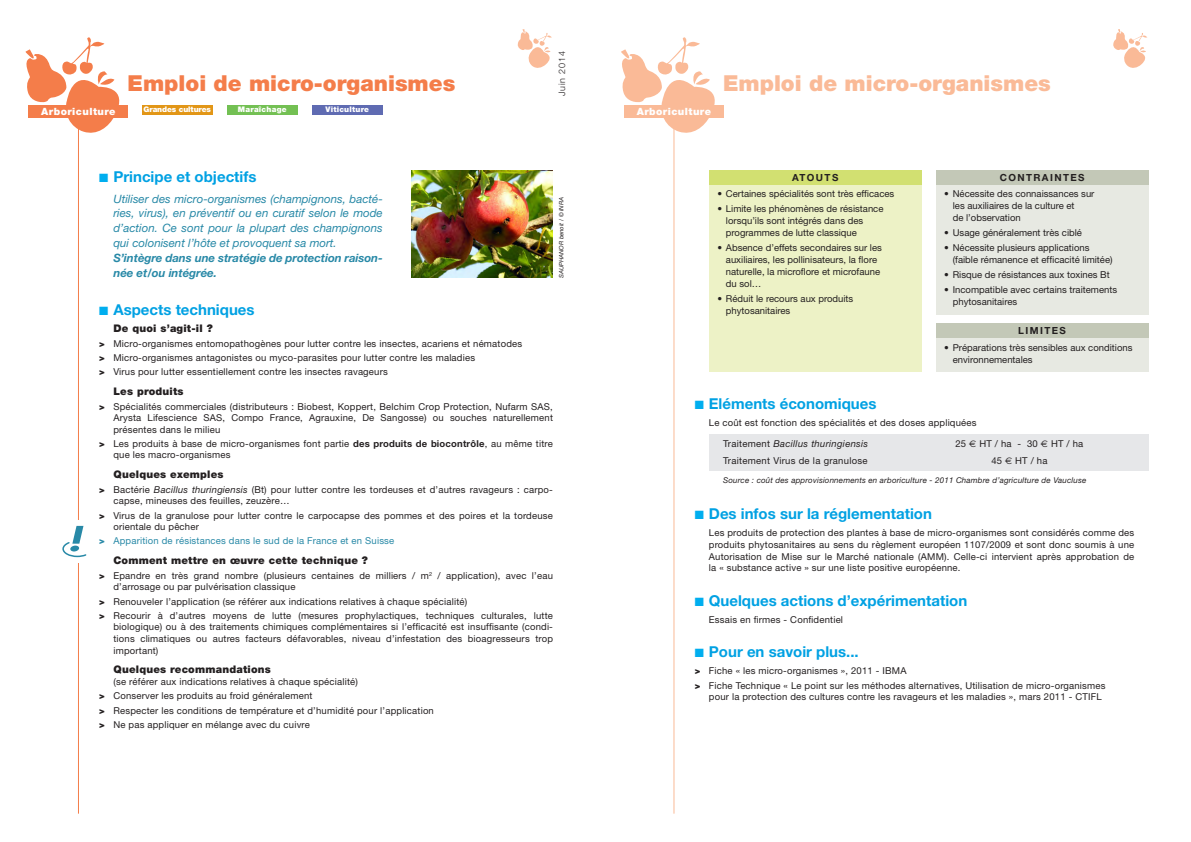
<style>
.page{position:relative;width:1191px;height:842px;background:#fff}
.page>*{position:absolute;margin:0;border:0;box-sizing:border-box;transform-origin:0 0}
.t1{font:900 22px "Helvetica Neue";color:#f47d4a}
.t2{font:900 22px "Helvetica Neue";color:#faba97}
.t3{font:700 15px "Helvetica Neue";color:#00a1e3}
.t4{font:italic 11.5px/15px "Helvetica Neue";color:#2889a7;text-align:justify}
.t5{font:italic 700 11.5px/15px "Helvetica Neue";letter-spacing:-.005em;color:#2889a7}
.t6{font:900 10.5px "Helvetica Neue";letter-spacing:.02em;color:#231f20}
.t7{font:900 10px "Helvetica Neue";letter-spacing:.045em;color:#fff}
.t8{font:700 9.8px "Helvetica Neue";letter-spacing:.145em;color:#231f20}
.t9{font:9.5px/11.5px "Helvetica Neue";letter-spacing:.02em;color:#231f20}
.t10{font:9.5px/12px "Helvetica Neue";color:#231f20}
.t11{font:9.5px "Helvetica Neue";letter-spacing:.02em;color:#2889a7}
.t12{font:300 9px "Helvetica Neue";letter-spacing:.1em;color:#231f20}
.t13{font:italic 8px "Helvetica Neue";letter-spacing:.02em;color:#231f20}
.t14{font:900 7.7px "Helvetica Neue";letter-spacing:.03em;color:#fff}
.t15{font:900 7.7px "Helvetica Neue";letter-spacing:-.01em;color:#fff}
.t16{font:italic 6px "Helvetica Neue";letter-spacing:-.01em;color:#231f20}
.s1{color:#00aeef}
.s2{font-weight:900}
.s3{font-weight:700}
.s4{font-style:italic}
.s5{font-family:"Euro Sans"}
</style>
<div class="page">
<hr style="left:673px;top:113px;width:1px;height:701px;background:#faba97">
<hr style="left:78px;top:113px;width:1px;height:701px;background:#f47d4a">
<div style="left:312px;top:105px;width:71px;height:10px;background:#5f6bb2"></div>
<div style="left:227px;top:105px;width:71px;height:10px;background:#73c053"></div>
<svg style="left:25px;top:37px;width:95px;height:96px"></svg>
<svg style="left:621px;top:37px;width:103px;height:99px"></svg>
<svg style="left:517px;top:29px;width:35px;height:39px"></svg>
<svg style="left:1113px;top:29px;width:34px;height:39px"></svg>
<div style="left:29px;top:105px;width:99px;height:13px;background:#f47d4a"></div>
<div style="left:624px;top:105px;width:99px;height:13px;background:#faba97"></div>
<div style="left:142px;top:105px;width:71px;height:10px;background:#e29616"></div>
<img style="left:411px;top:170px;width:142px;height:108px">
<div style="left:709px;top:170px;width:212px;height:14px;background:#d2e071"></div>
<div style="left:709px;top:184px;width:212px;height:187px;background:#edf2c6"></div>
<div style="left:935px;top:170px;width:213px;height:14px;background:#c3c8b7"></div>
<div style="left:935px;top:184px;width:213px;height:131px;background:#e7e9e2"></div>
<div style="left:935px;top:323px;width:213px;height:15px;background:#c3c8b7"></div>
<div style="left:935px;top:337px;width:213px;height:34px;background:#e7e9e2"></div>
<div style="left:57px;top:520px;width:37px;height:43px;background:#fff"></div>
<svg style="left:62px;top:526px;width:25px;height:32px"></svg>
<div style="left:709px;top:434px;width:439px;height:37px;background:#e6e7e9"></div>
<h1 class="t1" style="left:128px;top:70px;width:329px">Emploi de micro-organismes</h1>
<p class="t12" style="left:556px;top:96px;width:47px;rotate:-90deg">Juin 2014</p>
<p class="t7" style="left:41px;top:105px;width:76px">Arboriculture</p>
<p class="t15" style="left:143px;top:105px;width:69px">Grandes cultures</p>
<p class="t7" style="left:636px;top:105px;width:76px">Arboriculture</p>
<p class="t14" style="left:238px;top:105px;width:50px">Maraîchage</p>
<p class="t14" style="left:325px;top:105px;width:45px">Viticulture</p>
<h1 class="t2" style="left:723px;top:70px;width:329px">Emploi de micro-organismes</h1>
<h2 class="t3" style="left:99px;top:167px;width:159px"><span class="s1">■</span> Principe et objectifs</h2>
<p class="t4" style="left:113px;top:191px;width:271px">Utiliser des micro-organismes (champignons, bacté&shy;ries, virus), en préventif ou en curatif selon le mode d’action. Ce sont pour la plupart des champignons qui colonisent l’hôte et provoquent sa mort.</p>
<p class="t5" style="left:113px;top:251px;width:271px">S’intègre dans une stratégie de protection raison&shy;née et/ou intégrée.</p>
<h2 class="t3" style="left:99px;top:300px;width:157px"><span class="s1">■</span> Aspects techniques</h2>
<p class="t6" style="left:113px;top:322px;width:101px">De quoi s’agit-il ?</p>
<p class="t9" style="left:99px;top:336px;width:424px;line-height:14.3px"><span class="s2">&gt;</span> Micro-organismes entomopathogènes pour lutter contre les insectes, acariens et nématodes <span class="s2">&gt;</span> Micro-organismes antagonistes ou myco-parasites pour lutter contre les maladies<br><span class="s2">&gt;</span> Virus pour lutter essentiellement contre les insectes ravageurs</p>
<p class="t6" style="left:113px;top:385px;width:72px">Les produits</p>
<p class="t9" style="left:113px;top:400px;width:441px;text-align:justify;text-indent:-14px"><span class="s2">&gt;</span> Spécialités commerciales (distributeurs : Biobest, Koppert, Belchim Crop Protection, Nufarm SAS, Arysta Lifescience SAS, Compo France, Agrauxine, De Sangosse) ou souches naturellement présentes dans le milieu</p>
<p class="t9" style="left:113px;top:438px;width:441px;text-indent:-14px"><span class="s2">&gt;</span> Les produits à base de micro-organismes font partie <span class="s3">des produits de biocontrôle</span>, au même titre que les macro-organismes</p>
<p class="t6" style="left:113px;top:468px;width:112px">Quelques exemples</p>
<p class="t9" style="left:113px;top:483px;width:441px;text-indent:-14px"><span class="s2">&gt;</span> Bactérie <span class="s4">Bacillus thuringiensis</span> (Bt) pour lutter contre les tordeuses et d’autres ravageurs : carpo&shy;capse, mineuses des feuilles, zeuzère…</p>
<p class="t9" style="left:113px;top:509px;width:441px;text-indent:-14px"><span class="s2">&gt;</span> Virus de la granulose pour lutter contre le carpocapse des pommes et des poires et la tordeuse orientale du pêcher</p>
<p class="t11" style="left:99px;top:535px;width:296px"><span class="s2">&gt;</span> Apparition de résistances dans le sud de la France et en Suisse</p>
<p class="t6" style="left:113px;top:554px;width:256px">Comment mettre en œuvre cette technique ?</p>
<p class="t9" style="left:113px;top:569px;width:441px;text-indent:-14px"><span class="s2">&gt;</span> Epandre en très grand nombre (plusieurs centaines de milliers / m<sup>2</sup> / application), avec l’eau d’arrosage ou par pulvérisation classique</p>
<p class="t9" style="left:99px;top:594px;width:455px;line-height:14.3px"><span class="s2">&gt;</span> Renouveler l’application (se référer aux indications relatives à chaque spécialité)<br><span class="s2">&gt;</span> Recourir à d’autres moyens de lutte (mesures prophylactiques, techniques culturales, lutte</p>
<p class="t9" style="left:113px;top:621px;width:441px;text-align:justify">biologique) ou à des traitements chimiques complémentaires si l’efficacité est insuffisante (condi&shy;tions climatiques ou autres facteurs défavorables, niveau d’infestation des bioagresseurs trop important)</p>
<p class="t6" style="left:113px;top:663px;width:159px">Quelques recommandations</p>
<p class="t9" style="left:99px;top:674px;width:336px;line-height:14.3px;text-indent:14px">(se référer aux indications relatives à chaque spécialité)<br><span class="s2">&gt;</span> Conserver les produits au froid généralement<br><span class="s2">&gt;</span> Respecter les conditions de température et d’humidité pour l’application <span class="s2">&gt;</span> Ne pas appliquer en mélange avec du cuivre</p>
<p class="t16" style="left:557px;top:278px;width:82px;rotate:-90deg">Sauphanor benoit / © INRA</p>
<p class="t8" style="left:792px;top:171px;width:48px">ATOUTS</p>
<p class="t10" style="left:717px;top:188px;width:178px">• Certaines spécialités sont très efficaces</p>
<p class="t10" style="left:726px;top:203px;width:159px;text-indent:-9px">• Limite les phénomènes de résistance lorsqu’ils sont intégrés dans des programmes de lutte classique</p>
<p class="t10" style="left:726px;top:242px;width:157px;text-indent:-9px">• Absence d’effets secondaires sur les auxiliaires, les pollinisateurs, la flore naturelle, la microflore et microfaune du sol…</p>
<p class="t10" style="left:726px;top:292px;width:129px;text-indent:-9px">• Réduit le recours aux produits phytosanitaires</p>
<p class="t8" style="left:999px;top:172px;width:86px">CONTRAINTES</p>
<p class="t10" style="left:952px;top:188px;width:143px;text-indent:-9px">• Nécessite des connaissances sur les auxiliaires de la culture et<br>de l’observation</p>
<p class="t10" style="left:944px;top:227px;width:139px">• Usage généralement très ciblé</p>
<p class="t10" style="left:952px;top:242px;width:161px;text-indent:-9px">• Nécessite plusieurs applications (faible rémanence et efficacité limitée)</p>
<p class="t10" style="left:944px;top:268px;width:167px">• Risque de résistances aux toxines Bt</p>
<p class="t10" style="left:952px;top:283px;width:166px;text-indent:-9px">• Incompatible avec certains traitements phytosanitaires</p>
<p class="t8" style="left:1018px;top:325px;width:49px">LIMITES</p>
<p class="t10" style="left:952px;top:341px;width:181px;text-indent:-9px">• Préparations très sensibles aux conditions environnementales</p>
<h2 class="t3" style="left:694px;top:394px;width:183px"><span class="s1">■</span> Eléments économiques</h2>
<p class="t9" style="left:709px;top:416px;width:269px">Le coût est fonction des spécialités et des doses appliquées</p>
<p class="t9" style="left:723px;top:435px;width:146px;line-height:17.2px">Traitement <span class="s4">Bacillus thuringiensis<br></span>Traitement Virus de la granulose</p>
<p class="t9" style="left:955px;top:435px;width:129px;line-height:17.2px;text-align:center">25 <span class="s5">€</span>HT/ha - 30<span class="s5">€</span>HT/ha<br>45 <span class="s5">€</span> HT / ha</p>
<p class="t13" style="left:723px;top:475px;width:365px">Source : coût des approvisionnements en arboriculture - 2011 Chambre d’agriculture de Vaucluse</p>
<h2 class="t3" style="left:694px;top:505px;width:239px"><span class="s1">■</span> Des infos sur la réglementation</h2>
<p class="t9" style="left:709px;top:527px;width:427px;text-align:justify">Les produits de protection des plantes à base de micro-organismes sont considérés comme des produits phytosanitaires au sens du règlement européen 1107/2009 et sont donc soumis à une Autorisation de Mise sur le Marché nationale (AMM). Celle-ci intervient après approbation de la « substance active » sur une liste positive européenne.</p>
<h2 class="t3" style="left:694px;top:591px;width:274px"><span class="s1">■</span> Quelques actions d’expérimentation</h2>
<p class="t9" style="left:709px;top:613px;width:136px">Essais en firmes - Confidentiel</p>
<h2 class="t3" style="left:694px;top:642px;width:165px"><span class="s1">■</span> Pour en savoir plus...</h2>
<p class="t9" style="left:694px;top:664px;width:412px;line-height:14.3px"><span class="s2">&gt;</span> Fiche « les micro-organismes », 2011 - IBMA<br><span class="s2">&gt;</span> Fiche Technique « Le point sur les méthodes alternatives, Utilisation de micro-organismes</p>
<p class="t9" style="left:709px;top:691px;width:394px">pour la protection des cultures contre les ravageurs et les maladies », mars 2011 - CTIFL</p>
</div>
